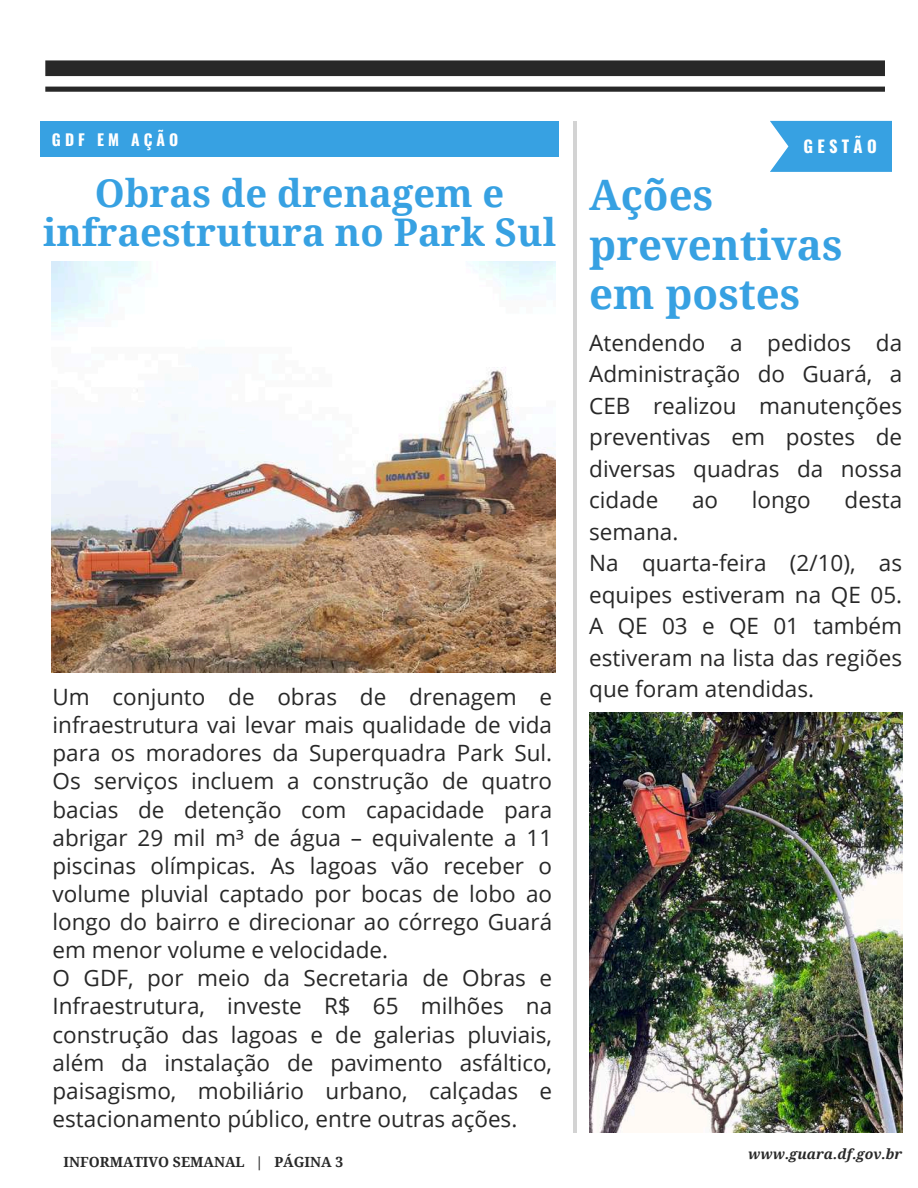
<style>
.page{position:relative;width:918px;height:1188px;background:#fff}
.page>*{position:absolute;margin:0;border:0;box-sizing:border-box;transform-origin:0 0}
.t1{font:700 42px/49.3px "Droid Serif";color:#37a1e2}
.t2{font:700 38.1px/38.8px "Droid Serif";color:#37a1e2;text-align:center}
.t3{font:22.5px/28.2px "Open Sans";color:#282828}
.t4{font:700 16.65px "Oswald";letter-spacing:.26em;color:#fff}
.t5{font:700 15.6px "Oswald";letter-spacing:.26em;color:#fff}
.t6{font:700 13.95px "Droid Serif";color:#282828}
.t7{font:italic 700 13.95px "Droid Serif";color:#282828}
</style>
<div class="page">
<div style="left:40px;top:121px;width:519px;height:36px;background:#37a1e2"></div>
<hr style="left:573px;top:121px;width:4px;height:1011px;background:#d3d3d3">
<img style="left:52px;top:262px;width:504px;height:410px">
<svg style="left:45px;top:60px;width:840px;height:32px"></svg>
<svg style="left:770px;top:121px;width:122px;height:51px;background:#46a8e4"></svg>
<img style="left:589px;top:712px;width:313px;height:420px">
<p class="t5" style="left:52px;top:127px;width:128px">GDF EM AÇÃO</p>
<h2 class="t2" style="left:43px;top:175px;width:515px">Obras de drenagem e infraestrutura no Park Sul</h2>
<p class="t3" style="left:53px;top:682px;width:501px">Um conjunto de obras de drenagem e infraestrutura vai levar mais qualidade de vida para os moradores da Superquadra Park Sul.<br>Os serviços incluem a construção de quatro bacias de detenção com capacidade para abrigar 29 mil m³ de água – equivalente a 11 piscinas olímpicas. As lagoas vão receber o volume pluvial captado por bocas de lobo ao longo do bairro e direcionar ao córrego Guará em menor volume e velocidade.<br>O GDF, por meio da Secretaria de Obras e Infraestrutura, investe R$ 65 milhões na construção das lagoas e de galerias pluviais, além da instalação de pavimento asfáltico, paisagismo, mobiliário urbano, calçadas e estacionamento público, entre outras ações.</p>
<p class="t4" style="left:803px;top:133px;width:75px">GESTÃO</p>
<h1 class="t1" style="left:589px;top:171px;width:255px">Ações preventivas em postes</h1>
<p class="t3" style="left:589px;top:326px;width:314px;line-height:31.5px;text-align:justify">Atendendo a pedidos da Administração do Guará, a CEB realizou manutenções preventivas em postes de diversas quadras da nossa cidade</p>
<p class="t3" style="left:692px;top:486px;width:28px">ao</p>
<p class="t3" style="left:752px;top:486px;width:60px">longo</p>
<p class="t3" style="left:845px;top:486px;width:59px">desta</p>
<p class="t3" style="left:589px;top:515px;width:314px;line-height:31.5px">semana.<br>Na quarta-feira (2/10), as equipes estiveram na QE 05.<br>A QE 03 e QE 01 também estiveram na lista das regiões que foram atendidas.</p>
<p class="t6" style="left:64px;top:1154px;width:281px">INFORMATIVO SEMANAL | PÁGINA 3</p>
<p class="t7" style="left:748px;top:1147px;width:155px">www.guara.df.gov.br</p>
</div>
